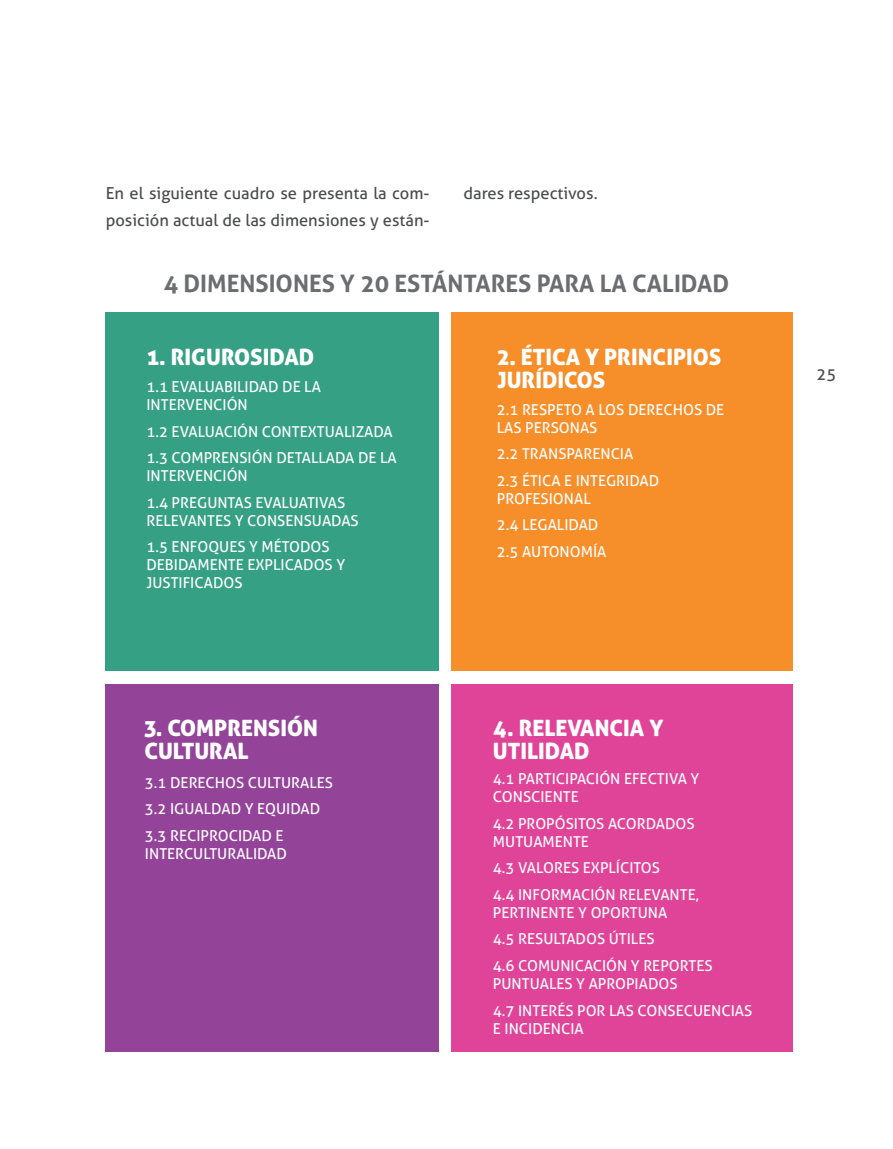
<style>
.page{position:relative;width:893px;height:1149px;background:#fff}
.page>*{position:absolute;margin:0;border:0;box-sizing:border-box;transform-origin:0 0}
.t1{font:700 24px "Aller";color:#6c6d70}
.t2{font:22.5px/22.5px "Aller Display";color:#fff}
.t3{font:16.5px/27px "Aller";color:#4b4c4d}
.t4{font:15px/26.5px "Aller";color:#fff}
</style>
<div class="page">
<div style="left:105px;top:313px;width:334px;height:357px;background:#36a085"></div>
<div style="left:452px;top:313px;width:341px;height:357px;background:#f68e2a"></div>
<div style="left:105px;top:683px;width:334px;height:368px;background:#934499"></div>
<div style="left:452px;top:683px;width:341px;height:368px;background:#e04498"></div>
<p class="t3" style="left:106px;top:180px;width:325px">En el siguiente cuadro se presenta la com&shy;posición actual de las dimensiones y están-</p>
<p class="t3" style="left:463px;top:180px;width:136px">dares respectivos.</p>
<h1 class="t1" style="left:164px;top:269px;width:567px">4 DIMENSIONES Y 20 ESTÁNTARES PARA LA CALIDAD</h1>
<h2 class="t2" style="left:147px;top:345px;width:169px">1. RIGUROSIDAD</h2>
<h2 class="t2" style="left:497px;top:345px;width:226px">2. ÉTICA Y PRINCIPIOS<br>JURÍDICOS</h2>
<p class="t4" style="left:146px;top:378px;width:176px;line-height:18px">1.1 EVALUABILIDAD DE LA<br>INTERVENCIÓN</p>
<p class="t4" style="left:146px;top:418px;width:252px">1.2 EVALUACIÓN CONTEXTUALIZADA<br>1.3 COMPRENSIÓN DETALLADA DE LA</p>
<p class="t4" style="left:146px;top:462px;width:200px">INTERVENCIÓN<br>1.4 PREGUNTAS EVALUATIVAS</p>
<p class="t4" style="left:146px;top:507px;width:214px">RELEVANTES Y CONSENSUADAS<br>1.5 ENFOQUES Y MÉTODOS</p>
<p class="t4" style="left:146px;top:556px;width:200px;line-height:18px">DEBIDAMENTE EXPLICADOS Y<br>JUSTIFICADOS</p>
<p class="t4" style="left:497px;top:400px;width:229px;line-height:18px">2.1 RESPETO A LOS DERECHOS DE<br>LAS PERSONAS</p>
<p class="t4" style="left:497px;top:440px;width:164px">2.2 TRANSPARENCIA<br>2.3 ÉTICA E INTEGRIDAD</p>
<p class="t4" style="left:497px;top:485px;width:111px">PROFESIONAL<br>2.4 LEGALIDAD<br>2.5 AUTONOMÍA</p>
<h2 class="t2" style="left:144px;top:716px;width:175px">3. COMPRENSIÓN<br>CULTURAL</h2>
<p class="t4" style="left:145px;top:769px;width:190px">3.1 DERECHOS CULTURALES<br>3.2 IGUALDAD Y EQUIDAD<br>3.3 RECIPROCIDAD E</p>
<p class="t4" style="left:145px;top:840px;width:144px">INTERCULTURALIDAD</p>
<h2 class="t2" style="left:493px;top:716px;width:172px">4. RELEVANCIA Y<br>UTILIDAD</h2>
<p class="t4" style="left:493px;top:769px;width:208px;line-height:18px">4.1 PARTICIPACIÓN EFECTIVA Y<br>CONSCIENTE</p>
<p class="t4" style="left:493px;top:814px;width:203px;line-height:18px">4.2 PROPÓSITOS ACORDADOS<br>MUTUAMENTE</p>
<p class="t4" style="left:493px;top:854px;width:207px">4.3 VALORES EXPLÍCITOS<br>4.4 INFORMACIÓN RELEVANTE,</p>
<p class="t4" style="left:493px;top:899px;width:221px">PERTINENTE Y OPORTUNA<br>4.5 RESULTADOS ÚTILES<br>4.6 COMUNICACIÓN Y REPORTES</p>
<p class="t4" style="left:493px;top:970px;width:261px">PUNTUALES Y APROPIADOS<br>4.7 INTERÉS POR LAS CONSECUENCIAS</p>
<p class="t4" style="left:493px;top:1014px;width:92px">E INCIDENCIA</p>
<p class="t3" style="left:816px;top:361px;width:21px">25</p>
</div>
